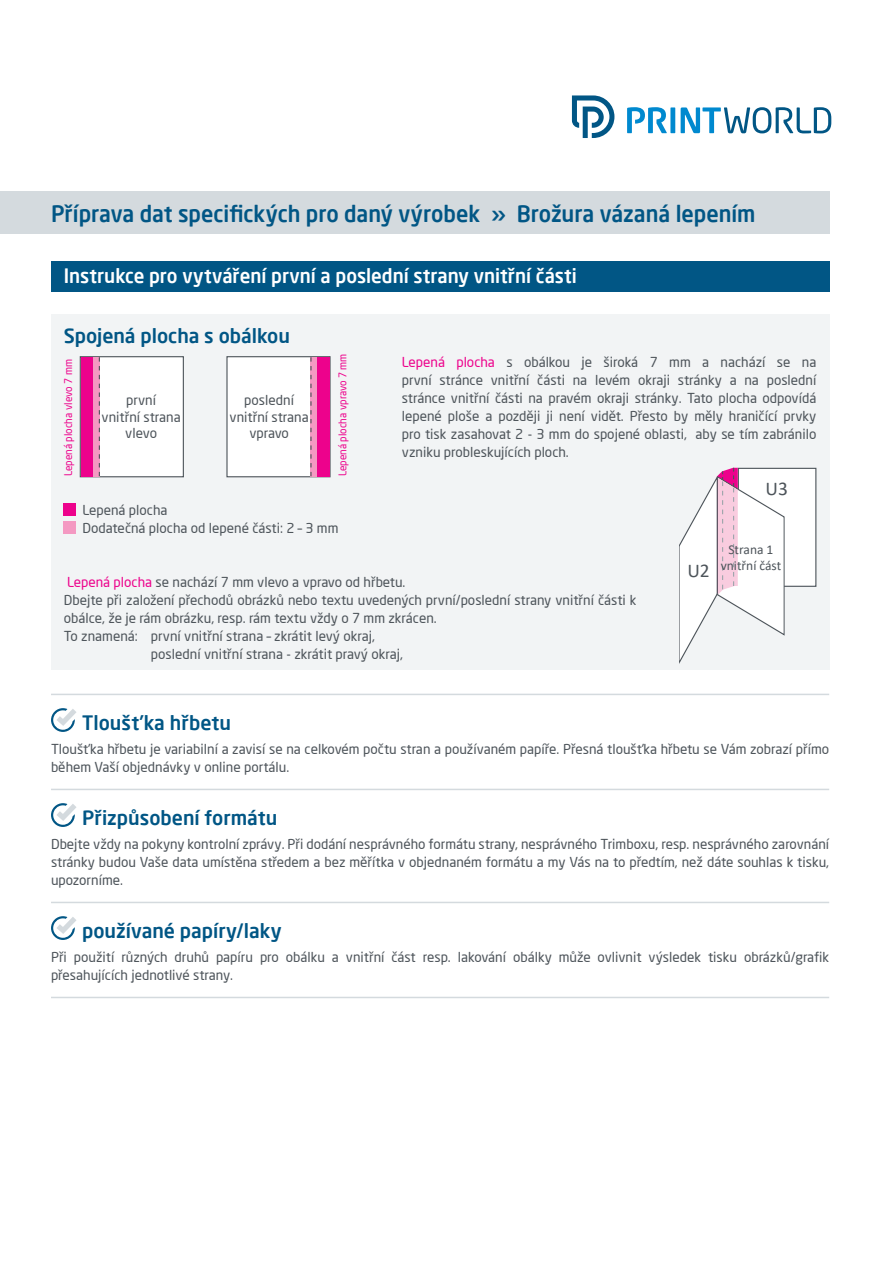
<style>
.page{position:relative;width:893px;height:1263px;background:#fff}
.page>*{position:absolute;margin:0;border:0;box-sizing:border-box;transform-origin:0 0}
.t1{font:500 22.5px "Neo Sans Pro";color:#015685;scale:.96 1}
.t2{font:500 19.5px "Neo Sans Pro";color:#015685}
.t3{font:500 19.5px "Neo Sans Pro";color:#fff;scale:.96 1}
.t4{font:19.5px "Calibri";color:#4d545a}
.t5{font:13.5px/18px "Neo Sans Pro";color:#4d545a}
.t6{font:13.5px/16.5px "Calibri";color:#4d545a;text-align:center}
.t7{font:10.5px "Neo Sans Pro";color:#ed028c;scale:.96 1}
.s1{color:#ed028c}
</style>
<div class="page">
<div style="left:51px;top:315px;width:778px;height:355px;background:#f2f4f5"></div>
<div style="left:51px;top:261px;width:778px;height:31px;background:#015685"></div>
<div style="left:64px;top:503px;width:12px;height:12px;background:#ed028c"></div>
<div style="left:64px;top:521px;width:12px;height:12px;background:#f499c2"></div>
<hr style="left:51px;top:694px;width:778px;height:1px;background:#d4dade">
<svg style="left:51px;top:708px;width:25px;height:24px"></svg>
<hr style="left:51px;top:789px;width:778px;height:1px;background:#d4dade">
<svg style="left:51px;top:803px;width:26px;height:24px"></svg>
<hr style="left:51px;top:902px;width:778px;height:1px;background:#d4dade">
<svg style="left:51px;top:916px;width:26px;height:24px"></svg>
<hr style="left:51px;top:997px;width:778px;height:1px;background:#d4dade">
<div style="left:0;top:191px;width:829px;height:43px;background:#d4dade"></div>
<svg style="left:627px;top:107px;width:204px;height:26px"></svg>
<svg style="left:572px;top:96px;width:42px;height:42px"></svg>
<div style="left:738px;top:468px;width:78px;height:118px;background:#fff"></div>
<div style="left:738px;top:468px;width:78px;height:119px;border:1px solid #4d545a"></div>
<svg style="left:679px;top:468px;width:106px;height:196px"></svg>
<div style="left:80px;top:357px;width:103px;height:120px;background:#fff"></div>
<div style="left:80px;top:356px;width:104px;height:121px;border:1px solid #4d545a"></div>
<div style="left:81px;top:357px;width:13px;height:119px;background:#ed028c"></div>
<div style="left:94px;top:357px;width:6px;height:119px;background:#f499c2"></div>
<svg style="left:99px;top:357px;width:1px;height:119px"></svg>
<div style="left:227px;top:357px;width:103px;height:120px;background:#fff"></div>
<div style="left:226px;top:356px;width:105px;height:121px;border:1px solid #4d545a"></div>
<div style="left:317px;top:357px;width:13px;height:119px;background:#ed028c"></div>
<div style="left:310px;top:357px;width:7px;height:119px;background:#f499c2"></div>
<svg style="left:310px;top:357px;width:2px;height:119px"></svg>
<h1 class="t1" style="left:51px;top:200px;width:735px">Příprava dat specifických pro daný výrobek » Brožura vázaná lepením</h1>
<h2 class="t3" style="left:64px;top:264px;width:536px">Instrukce pro vytváření první a poslední strany vnitřní části</h2>
<h2 class="t2" style="left:64px;top:324px;width:228px">Spojená plocha s obálkou</h2>
<p class="t7" style="left:62px;top:476px;width:123px;rotate:-90deg">Lepená plocha vlevo 7 mm</p>
<p class="t5" style="left:102px;top:392px;width:81px;line-height:16.5px;text-align:center">první<br>vnitřní strana vlevo</p>
<p class="t5" style="left:230px;top:392px;width:81px;line-height:16.5px;text-align:center">poslední vnitřní strana vpravo</p>
<p class="t7" style="left:336px;top:476px;width:129px;rotate:-90deg">Lepená plocha vpravo 7 mm</p>
<p class="t5" style="left:82px;top:501px;width:258px">Lepená plocha<br>Dodatečná plocha od lepené části: 2 – 3 mm</p>
<p class="t5" style="left:402px;top:353px;width:416px;text-align:justify"><span class="s1">Lepená plocha</span> s obálkou je široká 7 mm a nachází se na první stránce vnitřní části na levém okraji stránky a na poslední stránce vnitřní části na pravém okraji stránky. Tato plocha odpovídá lepené ploše a později ji není vidět. Přesto by měly hraničící prvky pro tisk zasahovat 2 - 3 mm do spojené oblasti, aby se tím zabránilo vzniku probleskujících ploch.</p>
<h2 class="t4" style="left:765px;top:475px;width:24px">U3</h2>
<p class="t5" style="left:67px;top:573px;width:340px"><span class="s1">Lepená plocha</span> se nachází 7 mm vlevo a vpravo od hřbetu.</p>
<p class="t5" style="left:64px;top:591px;width:574px">Dbejte při založení přechodů obrázků nebo textu uvedených první/poslední strany vnitřní části k</p>
<p class="t5" style="left:64px;top:609px;width:374px">obálce, že je rám obrázku, resp. rám textu vždy o 7 mm zkrácen.</p>
<p class="t5" style="left:64px;top:627px;width:313px">To znamená: první vnitřní strana – zkrátit levý okraj,</p>
<p class="t5" style="left:151px;top:645px;width:253px">poslední vnitřní strana - zkrátit pravý okraj,</p>
<h2 class="t4" style="left:687px;top:557px;width:24px">U2</h2>
<p class="t6" style="left:721px;top:541px;width:62px">Strana 1 vnitřní část</p>
<h2 class="t2" style="left:82px;top:711px;width:150px">Tloušťka hřbetu</h2>
<p class="t5" style="left:51px;top:740px;width:780px">Tloušťka hřbetu je variabilní a zavisí se na celkovém počtu stran a používaném papíře. Přesná tloušťka hřbetu se Vám zobrazí přímo během Vaší objednávky v online portálu.</p>
<h2 class="t2" style="left:82px;top:806px;width:197px">Přizpůsobení formátu</h2>
<p class="t5" style="left:51px;top:835px;width:780px;text-align:justify">Dbejte vždy na pokyny kontrolní zprávy. Při dodání nesprávného formátu strany, nesprávného Trimboxu, resp. nesprávného zarovnání stránky budou Vaše data umístěna středem a bez měřítka v objednaném formátu a my Vás na to předtím, než dáte souhlas k tisku, upozorníme.</p>
<h2 class="t2" style="left:82px;top:919px;width:201px">používané papíry/laky</h2>
<p class="t5" style="left:51px;top:948px;width:780px">Při použití různých druhů papíru pro obálku a vnitřní část resp. lakování obálky může ovlivnit výsledek tisku obrázků/grafik přesahujících jednotlivé strany.</p>
</div>
